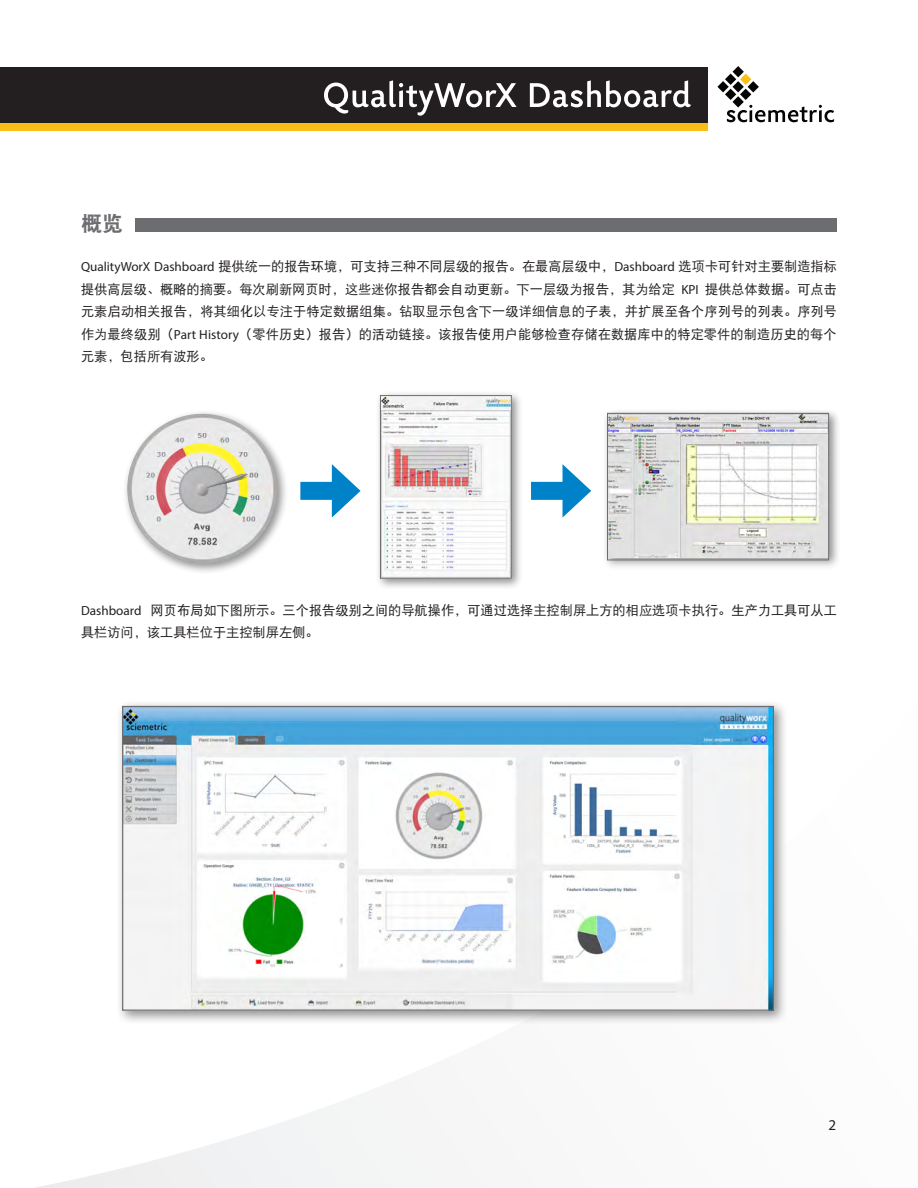
<style>
.page{position:relative;width:918px;height:1188px;background:#fff}
.page>*{position:absolute;margin:0;border:0;box-sizing:border-box;transform-origin:0 0}
.t1{font:21px "DF Hei W9";color:#6c6d70}
.t2{font:15px "Myriad Pro";color:#231f20}
.t3{font:13.2px/22.5px "DF Hei W5";color:#231f20;text-align:justify}
.s1{font-family:"Myriad Pro"}
</style>
<div class="page">
<div style="left:0;top:105px;width:707px;height:26px;background:#fcbe16"></div>
<div style="left:0;top:67px;width:707px;height:55px;background:#231f20"></div>
<svg style="left:717px;top:66px;width:117px;height:56px"></svg>
<svg style="left:36px;top:1091px;width:401px;height:97px"></svg>
<svg style="left:324px;top:80px;width:367px;height:36px"></svg>
<div style="left:136px;top:218px;width:701px;height:13px;background:#6c6d70"></div>
<div style="left:602px;top:408px;width:238px;height:164px;background:#231f20;opacity:.5"></div>
<img style="left:609px;top:415px;width:218px;height:142px">
<div style="left:607px;top:413px;width:222px;height:147px;border:1px solid #6c6d70"></div>
<div style="left:122px;top:409px;width:167px;height:166px;background:#231f20;opacity:.5"></div>
<img style="left:127px;top:414px;width:150px;height:150px;border-radius:75px">
<div style="left:300px;top:482px;width:43px;height:18px;background:#0082c8"></div>
<svg style="left:332px;top:464px;width:29px;height:54px"></svg>
<div style="left:531px;top:482px;width:43px;height:18px;background:#0082c8"></div>
<svg style="left:563px;top:464px;width:28px;height:53px"></svg>
<div style="left:116px;top:700px;width:672px;height:325px;background:#231f20;opacity:.5"></div>
<img style="left:124px;top:708px;width:648px;height:301px">
<div style="left:375px;top:390px;width:148px;height:200px;background:#231f20;opacity:.5"></div>
<img style="left:382px;top:397px;width:128px;height:180px">
<div style="left:380px;top:395px;width:132px;height:184px;border:1px solid #6c6d70"></div>
<p class="t1" style="left:81px;top:213px;width:43px">概览</p>
<p class="t3" style="left:81px;top:255px;width:758px"><span class="s1">QualityWorX Dashboard</span> 提供统一的报告环境，可支持三种不同层级的报告。在最高层级中，<span class="s1">Dashboard</span> 选项卡可针对主要制造指标提供高层级、概略的摘要。每次刷新网页时，这些迷你报告都会自动更新。下一层级为报告，其为给定 <span class="s1">KPI</span> 提供总体数据。可点击元素启动相关报告，将其细化以专注于特定数据组集。钻取显示包含下一级详细信息的子表，并扩展至各个序列号的列表。序列号作为最终级别（<span class="s1">Part History</span>（零件历史）报告）的活动链接。该报告使用户能够检查存储在数据库中的特定零件的制造历史的每个元素，包括所有波形。</p>
<p class="t3" style="left:81px;top:599px;width:758px"><span class="s1">Dashboard</span> 网页布局如下图所示。三个报告级别之间的导航操作，可通过选择主控制屏上方的相应选项卡执行。生产力工具可从工具栏访问，该工具栏位于主控制屏左侧。</p>
<p class="t2" style="left:828px;top:1116px;width:9px">2</p>
</div>
